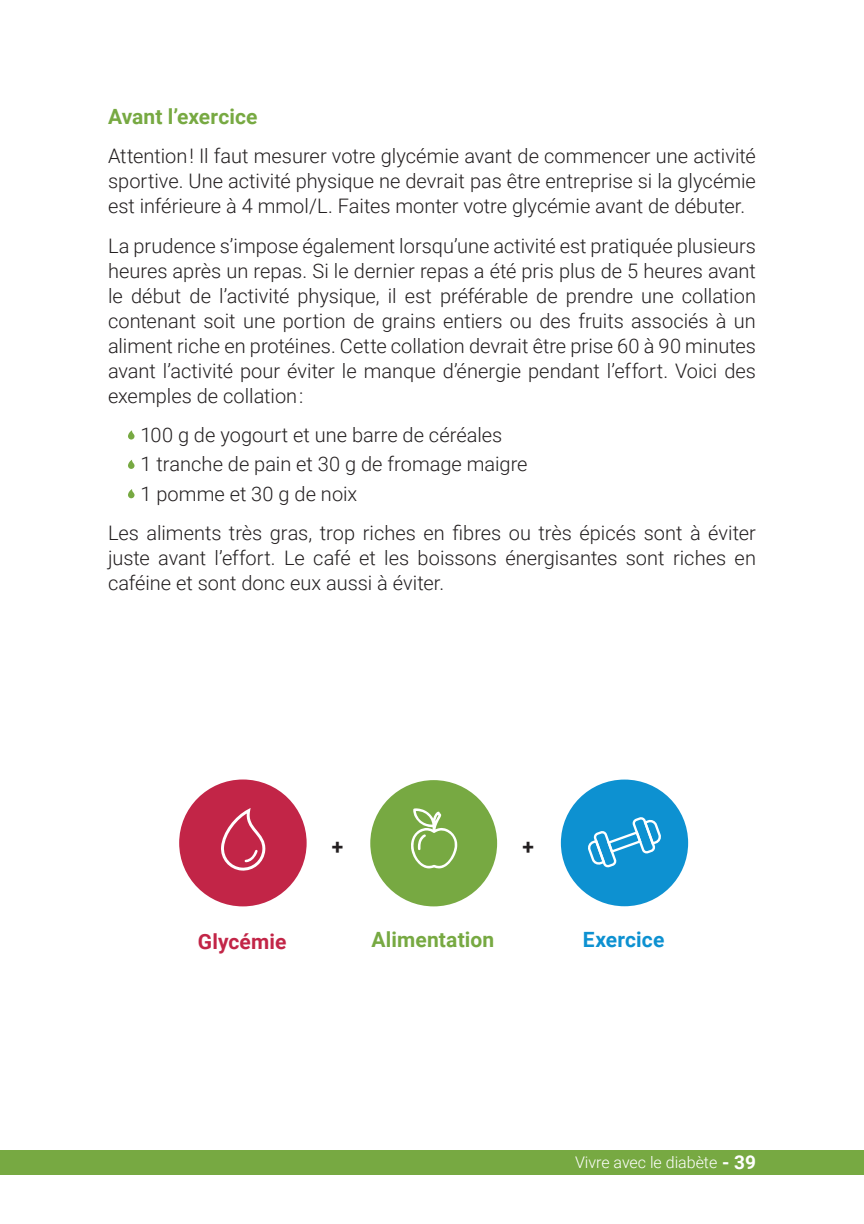
<style>
.page{position:relative;width:864px;height:1224px;background:#fff}
.page>*{position:absolute;margin:0;border:0;box-sizing:border-box;transform-origin:0 0}
.Texte_courant_10_12{font:700 21px "Roboto";letter-spacing:.005em;color:#77a942}
.Texte_courant_10_12-2{font:700 21px "Roboto";letter-spacing:.005em;color:#c22547}
.Texte_courant_10_12-3{font:700 21px "Roboto";letter-spacing:.005em;color:#0d91d1}
.Texte_courant_10_12-4{font:700 21px "Roboto";color:#231f20}
.Texte_courant_10_12-5{font:300 20px/25px "Roboto";color:#231f20;text-align:justify}
.t1{font:300 16px "Roboto";color:#fff}
.s1{font-weight:700;font-size:19px}
</style>
<div class="page">
<div style="left:0;top:1150px;width:864px;height:25px;background:#77a942"></div>
<div style="left:561px;top:780px;width:127px;height:126px;background:#0d91d1;border-radius:50%"></div>
<svg style="left:588px;top:817px;width:73px;height:51px"></svg>
<div style="left:370px;top:780px;width:127px;height:126px;background:#77a942;border-radius:50%"></div>
<svg style="left:411px;top:808px;width:46px;height:60px"></svg>
<svg style="left:128px;top:430px;width:7px;height:10px"></svg>
<svg style="left:128px;top:460px;width:7px;height:9px"></svg>
<svg style="left:128px;top:489px;width:7px;height:9px"></svg>
<div style="left:179px;top:780px;width:128px;height:126px;background:#c22547;border-radius:50%"></div>
<svg style="left:221px;top:808px;width:45px;height:63px"></svg>
<p class="Texte_courant_10_12" style="left:108px;top:102px;width:151px">Avant l’exercice</p>
<p class="Texte_courant_10_12-5" style="left:108px;top:143px;width:649px">Attention! Il faut mesurer votre glycémie avant de commencer une activité sportive. Une activité physique ne devrait pas être entreprise si la glycémie est inférieure à 4 mmol/L. Faites monter votre glycémie avant de débuter.</p>
<p class="Texte_courant_10_12-5" style="left:108px;top:232px;width:650px">La prudence s’impose également lorsqu’une activité est pratiquée plusieurs heures après un repas. Si le dernier repas a été pris plus de 5 heures avant le début de l’activité physique, il est préférable de prendre une collation contenant soit une portion de grains entiers ou des fruits associés à un aliment riche en protéines. Cette collation devrait être prise 60 à 90 minutes avant l’activité pour éviter le manque d’énergie pendant l’effort. Voici des exemples de collation:</p>
<p class="Texte_courant_10_12-5" style="left:140px;top:422px;width:363px">100 g de yogourt et une barre de céréales</p>
<p class="Texte_courant_10_12-5" style="left:140px;top:451px;width:389px">1 tranche de pain et 30 g de fromage maigre</p>
<p class="Texte_courant_10_12-5" style="left:140px;top:480px;width:218px">1 pomme et 30 g de noix</p>
<p class="Texte_courant_10_12-5" style="left:108px;top:520px;width:650px">Les aliments très gras, trop riches en fibres ou très épicés sont à éviter juste avant l’effort. Le café et les boissons énergisantes sont riches en caféine et sont donc eux aussi à éviter.</p>
<p class="Texte_courant_10_12-4" style="left:332px;top:831px;width:13px">+</p>
<p class="Texte_courant_10_12-4" style="left:523px;top:831px;width:13px">+</p>
<p class="Texte_courant_10_12-2" style="left:198px;top:927px;width:90px">Glycémie</p>
<p class="Texte_courant_10_12" style="left:371px;top:925px;width:124px">Alimentation</p>
<p class="Texte_courant_10_12-3" style="left:583px;top:925px;width:83px">Exercice</p>
<p class="t1" style="left:575px;top:1152px;width:182px">Vivre avec le diabète <span class="s1">- 39</span></p>
</div>
